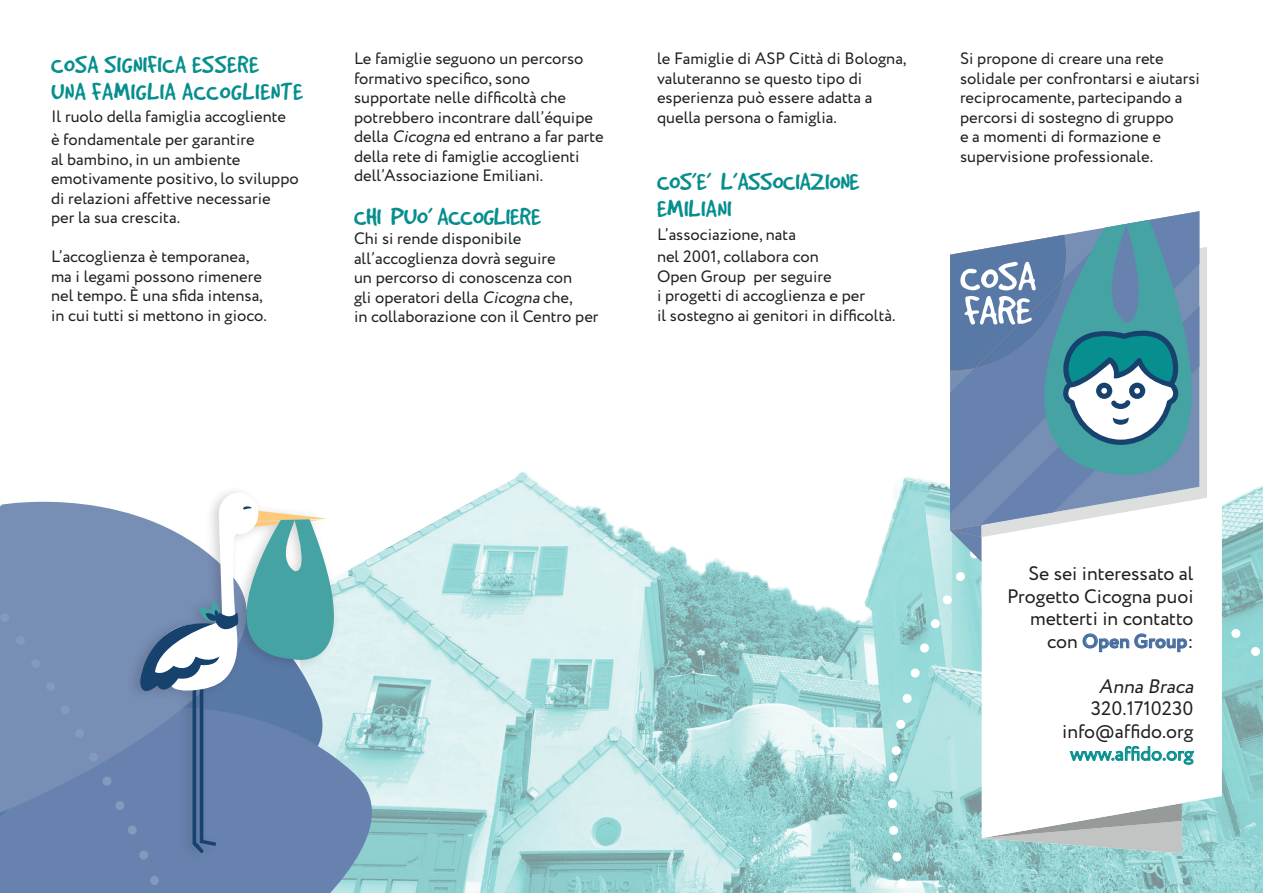
<style>
.page{position:relative;width:1263px;height:893px;background:#fff}
.page>*{position:absolute;margin:0;border:0;box-sizing:border-box;transform-origin:0 0}
.t1{font:27px/27px "Good Dog Plain";color:#068f8e}
.t2{font:27px/27px "Good Dog Plain";letter-spacing:.02em;color:#068f8e}
.t3{font:19.5px/22.5px "Circe";color:#231f20;text-align:right}
.t4{font:19.5px "Circe";color:#068f8e}
.t5{font:italic 19.5px "Circe";color:#231f20}
.t6{font:16.5px/19.5px "Circe";color:#231f20}
.s1{font-style:italic}
.s2{font-weight:700;color:#476e9f}
</style>
<div class="page">
<img style="left:374px;top:471px;width:889px;height:422px">
<svg style="left:189px;top:676px;width:271px;height:217px;background:#9dc6ce"></svg>
<svg style="left:0;top:501px;width:189px;height:392px;background:#738bb3"></svg>
<svg style="left:818px;top:471px;width:223px;height:422px"></svg>
<svg style="left:1083px;top:552px;width:180px;height:341px;background:#90cccc"></svg>
<svg style="left:982px;top:498px;width:240px;height:340px"></svg>
<svg style="left:1063px;top:220px;width:196px;height:278px"></svg>
<svg style="left:1082px;top:633px;width:105px;height:19px"></svg>
<svg style="left:982px;top:731px;width:212px;height:122px"></svg>
<svg style="left:950px;top:235px;width:229px;height:382px"></svg>
<div style="left:126px;top:484px;width:214px;height:380px;background:#231f20;opacity:.2"></div>
<svg style="left:137px;top:493px;width:237px;height:360px"></svg>
<h1 class="t2" style="left:51px;top:51px;width:253px">COSA SIGNIFICA ESSERE<br>UNA FAMIGLIA ACCOGLIENTE</h1>
<p class="t6" style="left:51px;top:106px;width:236px;line-height:22.5px">Il ruolo della famiglia accogliente è fondamentale per garantire</p>
<p class="t6" style="left:51px;top:150px;width:249px">al bambino, in un ambiente emotivamente positivo, lo sviluppo di relazioni affettive necessarie<br>per la sua crescita.</p>
<p class="t6" style="left:51px;top:247px;width:217px">L’accoglienza è temporanea, ma i legami possono rimenere nel tempo. È una sfida intensa, in cui tutti si mettono in gioco.</p>
<p class="t6" style="left:354px;top:49px;width:251px">Le famiglie seguono un percorso formativo specifico, sono supportate nelle difficoltà che potrebbero incontrare dall’équipe della <span class="s1">Cicogna</span> ed entrano a far parte della rete di famiglie accoglienti dell’Associazione Emiliani.</p>
<h1 class="t1" style="left:354px;top:203px;width:188px">CHI PUO’ÒACCOGLIERE</h1>
<p class="t6" style="left:354px;top:229px;width:246px">Chi si rende disponibile all’accoglienza dovrà seguire<br>un percorso di conoscenza con<br>gli operatori della <span class="s1">Cicogna</span> che,<br>in collaborazione con il Centro per</p>
<p class="t6" style="left:657px;top:49px;width:251px">le Famiglie di ASP Città di Bologna, valuteranno se questo tipo di esperienza può essere adatta a quella persona o famiglia.</p>
<h1 class="t1" style="left:657px;top:168px;width:204px">COS’E’È L’ASSOCIAZIONE<br>EMILIANI</h1>
<p class="t6" style="left:657px;top:223px;width:163px;line-height:22.5px">L’associazione, nata nel 2001, collabora con</p>
<p class="t6" style="left:657px;top:267px;width:240px">Open Group per seguire<br>i progetti di accoglienza e per<br>il sostegno ai genitori in difficoltà.</p>
<p class="t6" style="left:960px;top:49px;width:241px">Si propone di creare una rete solidale per confrontarsi e aiutarsi reciprocamente, partecipando a percorsi di sostegno di gruppo<br>e a momenti di formazione e supervisione professionale.</p>
<p class="t3" style="left:1007px;top:563px;width:188px">Se sei interessato al<br>Progetto Cicogna puoi metterti in contatto con <span class="s2">Open Group</span>:</p>
<p class="t5" style="left:1099px;top:673px;width:101px">Anna Braca</p>
<p class="t3" style="left:1062px;top:698px;width:133px">320.1710230 info@affido.org</p>
<p class="t4" style="left:1070px;top:741px;width:125px">www.affido.org</p>
</div>
